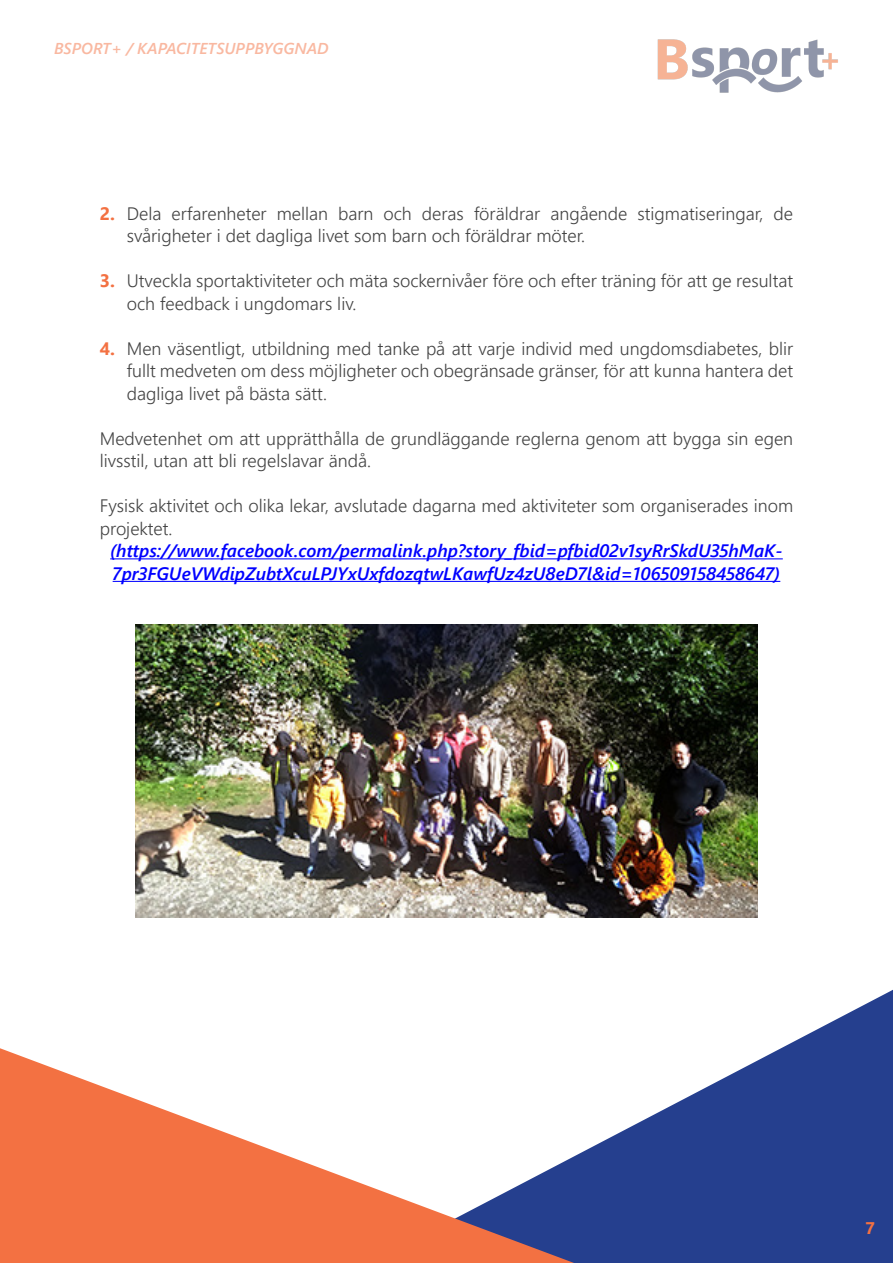
<style>
.page{position:relative;width:893px;height:1263px;background:#fff}
.page>*{position:absolute;margin:0;border:0;box-sizing:border-box;transform-origin:0 0}
.t1{font:300 18px/22.5px "Segoe UI";color:#434343}
.t2{font:italic 600 18px/22.5px "Segoe UI";color:#00f}
.t3{font:700 18px "Acumin Pro";color:#f37142}
.t4{font:italic 600 15.75px "Segoe UI";color:#f37142}
.s1{font-weight:700;color:#f37142}
</style>
<div class="page">
<svg style="left:574px;top:990px;width:319px;height:273px;fill:#253f8e"></svg>
<svg style="left:0;top:1048px;width:574px;height:215px"></svg>
<img style="left:657px;top:39px;width:181px;height:54px">
<hr style="left:110px;top:558px;width:673px;height:1px;background:#00f">
<hr style="left:113px;top:581px;width:667px;height:1px;background:#00f">
<img style="left:136px;top:625px;width:621px;height:293px">
<p class="t4" style="left:54px;top:34px;width:276px">BSPORT+ / KAPACITETSUPPBYGGNAD</p>
<p class="t1" style="left:127px;top:200px;width:668px;text-indent:-27px"><span class="s1">2.</span> Dela erfarenheter mellan barn och deras föräldrar angående stigmatiseringar, de svårigheter i det dagliga livet som barn och föräldrar möter.</p>
<p class="t1" style="left:127px;top:268px;width:668px;text-indent:-27px"><span class="s1">3.</span> Utveckla sportaktiviteter och mäta sockernivåer före och efter träning för att ge resultat och feedback i ungdomars liv.</p>
<p class="t1" style="left:127px;top:335px;width:668px;text-align:justify;text-indent:-27px"><span class="s1">4.</span> Men väsentligt, utbildning med tanke på att varje individ med ungdomsdiabetes, blir fullt medveten om dess möjligheter och obegränsade gränser, för att kunna hantera det dagliga livet på bästa sätt.</p>
<p class="t1" style="left:100px;top:425px;width:695px">Medvetenhet om att upprätthålla de grundläggande reglerna genom att bygga sin egen livsstil, utan att bli regelslavar ändå.</p>
<p class="t1" style="left:100px;top:493px;width:695px">Fysisk aktivitet och olika lekar, avslutade dagarna med aktiviteter som organiserades inom projektet.</p>
<p class="t2" style="left:110px;top:537px;width:674px">(https://www.facebook.com/permalink.php?story_fbid=pfbid02v1syRrSkdU35hMaK-<br>7pr3FGUeVWdipZubtXcuLPJYxUxfdozqtwLKawfUz4zU8eD7l&amp;id=106509158458647)</p>
<p class="t3" style="left:866px;top:1215px;width:10px">7</p>
</div>
